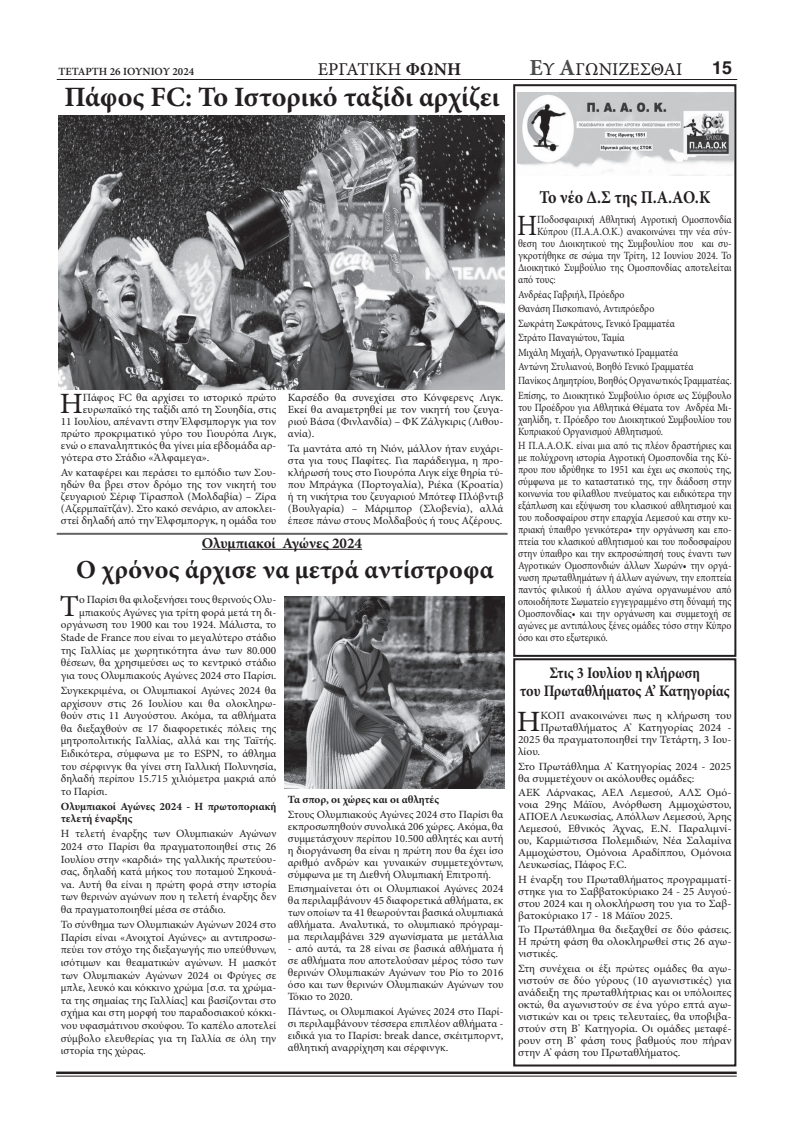
<style>
.page{position:relative;width:794px;height:1134px;background:#fff}
.page>*{position:absolute;margin:0;border:0;box-sizing:border-box;transform-origin:0 0}
.t1{font:30.4px "Minion Pro";color:#231f20}
.t2{font:29.5px "Minion Pro";color:#231f20;scale:1.05 1}
.t3{font:29.5px "Minion Pro";color:#231f20;scale:.89 1}
.t4{font:29.5px "Minion Pro";color:#231f20}
.t5{font:700 28px "Minion Pro";color:#231f20}
.t6{font:700 26px "Minion Pro";letter-spacing:.01em;color:#231f20}
.t7{font:18px "Minion Pro Capt";color:#231f20}
.t8{font:700 18px "Minion Pro";letter-spacing:.005em;color:#231f20;scale:.89 1}
.t9{font:700 18px "Helvetica";color:#231f20}
.t10{font:700 16px "Minion Pro";color:#231f20;scale:.89 1}
.t11{font:700 15px "Minion Pro";color:#231f20}
.t12{font:11px/12.6px "Minion Pro";color:#231f20;text-align:justify}
.t13{font:11px/12px "Minion Pro";color:#231f20;text-align:justify;scale:.89 1}
.t14{font:11px/12px "Minion Pro";color:#231f20;text-align:justify;scale:1.05 1}
.t15{font:700 11px/12.6px "Minion Pro";color:#231f20}
.t16{font:11px "Minion Pro";color:#231f20;scale:.88 1}
.t17{font:600 11px "Minion Pro";color:#231f20}
.s1{font-family:"Minion Pro";font-weight:700}
.s2{font-family:"Minion Pro";font-weight:700;font-size:23px;color:#4b4c4d}
</style>
<div class="page">
<div style="left:513px;top:658px;width:223px;height:408px;border:2px solid #231f20"></div>
<div style="left:513px;top:84px;width:223px;height:573px;border:2px solid #231f20"></div>
<hr style="left:202px;top:549px;width:160px;height:1px;background:#231f20">
<img style="left:517px;top:93px;width:216px;height:82px">
<img style="left:58px;top:116px;width:446px;height:273px">
<hr style="left:57px;top:533px;width:450px;height:2px;background:#231f20">
<img style="left:285px;top:597px;width:220px;height:192px">
<hr style="left:56px;top:1071px;width:680px;height:3px;background:#231f20">
<hr style="left:56px;top:1076px;width:680px;height:1px;background:#231f20">
<hr style="left:57px;top:79px;width:680px;height:1px;background:#231f20">
<p class="t17" style="left:58px;top:64px;width:137px">ΤΕΤΑΡΤΗ 26 ΙΟΥΝΙΟΥ 2024</p>
<p class="t7" style="left:318px;top:58px;width:145px">ΕΡΓΑΤΙΚΗ <span class="s1">ΦΩΝΗ</span></p>
<p class="t7" style="left:529px;top:58px;width:154px"><span class="s2">Ε</span>Υ <span class="s2">Α</span>ΓΩΝΙΖΕΣΘΑΙ</p>
<p class="t9" style="left:712px;top:57px;width:22px">15</p>
<p class="t5" style="left:64px;top:77px;width:436px">Πάφος FC: Το Ιστορικό ταξίδι αρχίζει</p>
<p class="t4" style="left:60px;top:384px;width:25px">Η</p>
<p class="t12" style="left:83px;top:391px;width:195px">Πάφος FC θα αρχίσει το ιστορικό πρώτο</p>
<p class="t12" style="left:83px;top:403px;width:195px">ευρωπαϊκό της ταξίδι από τη Σουηδία, στις</p>
<p class="t12" style="left:61px;top:415px;width:217px">11 Ιουλίου, απέναντι στην Έλφσμποργκ για τον</p>
<p class="t12" style="left:61px;top:427px;width:217px">πρώτο προκριματικό γύρο του Γιουρόπα Λιγκ,</p>
<p class="t12" style="left:61px;top:439px;width:217px">ενώ ο επαναληπτικός θα γίνει μία εβδομάδα αρ-</p>
<p class="t12" style="left:61px;top:451px;width:150px">γότερα στο Στάδιο «Άλφαμεγα».</p>
<p class="t12" style="left:61px;top:466px;width:217px;line-height:12px">Αν καταφέρει και περάσει το εμπόδιο των Σου&shy;ηδών θα βρει στον δρόμο της τον νικητή του ζευγαριού Σέριφ Τίρασπολ (Μολδαβία) – Ζίρα (Αζερμπαϊτζάν). Στο κακό σενάριο, αν αποκλει&shy;στεί δηλαδή από την Έλφσμποργκ, η ομάδα του</p>
<p class="t12" style="left:288px;top:392px;width:217px;line-height:12px">Καρσέδο θα συνεχίσει στο Κόνφερενς Λιγκ.<br>Εκεί θα αναμετρηθεί με τον νικητή του ζευγα&shy;ριού Βάσα (Φινλανδία) – ΦΚ Ζάλγκιρις (Λιθου&shy;ανία).</p>
<p class="t12" style="left:288px;top:442px;width:217px;line-height:12px">Τα μαντάτα από τη Νιόν, μάλλον ήταν ευχάρι&shy;στα για τους Παφίτες. Για παράδειγμα, η προ&shy;κλήρωσή τους στο Γιουρόπα Λιγκ είχε θηρία τύ&shy;που Μπράγκα (Πορτογαλία), Ριέκα (Κροατία) ή τη νικήτρια του ζευγαριού Μπότεφ Πλόβντιβ (Βουλγαρία) – Μάριμπορ (Σλοβενία), αλλά έπεσε πάνω στους Μολδαβούς ή τους Αζέρους.</p>
<p class="t11" style="left:202px;top:532px;width:162px">Ολυμπιακοί Αγώνες 2024</p>
<p class="t6" style="left:76px;top:551px;width:419px">Ο χρόνος άρχισε να μετρά αντίστροφα</p>
<p class="t1" style="left:60px;top:586px;width:21px">Τ</p>
<p class="t12" style="left:61px;top:593px;width:217px;text-align:right">ο Παρίσι θα φιλοξενήσει τους θερινούς Ολυ&shy;μπιακούς Αγώνες για τρίτη φορά μετά τη δι&shy;οργάνωση του 1900 και του 1924. Μάλιστα, το Stade de France που είναι το μεγαλύτερο στάδιο της Γαλλίας με χωρητικότητα άνω των 80.000 θέσεων, θα χρησιμεύσει ως το κεντρικό στάδιο για τους Ολυμπιακούς Αγώνες 2024 στο Παρίσι.</p>
<p class="t12" style="left:61px;top:684px;width:217px">Συγκεκριμένα, οι Ολυμπιακοί Αγώνες 2024 θα αρχίσουν στις 26 Ιουλίου και θα ολοκληρω&shy;θούν στις 11 Αυγούστου. Ακόμα, τα αθλήματα θα διεξαχθούν σε 17 διαφορετικές πόλεις της μητροπολιτικής Γαλλίας, αλλά και της Ταϊτής.<br>Ειδικότερα, σύμφωνα με το ESPN, το άθλημα του σέρφινγκ θα γίνει στη Γαλλική Πολυνησία, δηλαδή περίπου 15.715 χιλιόμετρα μακριά από το Παρίσι.</p>
<p class="t15" style="left:61px;top:800px;width:217px">Ολυμπιακοί Αγώνες 2024 - Η πρωτοποριακή τελετή έναρξης</p>
<p class="t12" style="left:61px;top:828px;width:217px">Η τελετή έναρξης των Ολυμπιακών Αγώνων 2024 στο Παρίσι θα πραγματοποιηθεί στις 26<br>Ιουλίου στην «καρδιά» της γαλλικής πρωτεύου&shy;σας, δηλαδή κατά μήκος του ποταμού Σηκουά&shy;να. Αυτή θα είναι η πρώτη φορά στην ιστορία των θερινών αγώνων που η τελετή έναρξης δεν θα πραγματοποιηθεί μέσα σε στάδιο.</p>
<p class="t12" style="left:61px;top:918px;width:217px">Το σύνθημα των Ολυμπιακών Αγώνων 2024 στο Παρίσι είναι «Ανοιχτοί Αγώνες» αι αντιπροσω&shy;πεύει τον στόχο της διεξαγωγής πιο υπεύθυνων, ισότιμων και θεαματικών αγώνων. Η μασκότ των Ολυμπιακών Αγώνων 2024 οι Φρύγες σε μπλε, λευκό και κόκκινο χρώμα [σ.σ. τα χρώμα&shy;τα της σημαίας της Γαλλίας] και βασίζονται στο σχήμα και στη μορφή του παραδοσιακού κόκκι&shy;νου υφασμάτινου σκούφου. Το καπέλο αποτελεί σύμβολο ελευθερίας για τη Γαλλία σε όλη την ιστορία της χώρας.</p>
<p class="t15" style="left:288px;top:793px;width:153px">Τα σπορ, οι χώρες και οι αθλητές</p>
<p class="t12" style="left:288px;top:808px;width:217px;line-height:12px">Στους Ολυμπιακούς Αγώνες 2024 στο Παρίσι θα εκπροσωπηθούν συνολικά 206 χώρες. Ακόμα, θα συμμετάσχουν περίπου 10.500 αθλητές και αυτή η διοργάνωση θα είναι η πρώτη που θα έχει ίσο αριθμό ανδρών και γυναικών συμμετεχόντων, σύμφωνα με τη Διεθνή Ολυμπιακή Επιτροπή.</p>
<p class="t12" style="left:288px;top:883px;width:217px;line-height:12px">Επισημαίνεται ότι οι Ολυμπιακοί Αγώνες 2024 θα περιλαμβάνουν 45 διαφορετικά αθλήματα, εκ των οποίων τα 41 θεωρούνται βασικά ολυμπιακά αθλήματα. Αναλυτικά, το ολυμπιακό πρόγραμ&shy;μα περιλαμβάνει 329 αγωνίσματα με μετάλλια</p>
<p class="t12" style="left:288px;top:943px;width:217px;line-height:12px">- από αυτά, τα 28 είναι σε βασικά αθλήματα ή σε αθλήματα που αποτελούσαν μέρος τόσο των θερινών Ολυμπιακών Αγώνων του Ρίο το 2016 όσο και των θερινών Ολυμπιακών Αγώνων του Τόκιο το 2020.</p>
<p class="t12" style="left:288px;top:1005px;width:217px;line-height:12px">Πάντως, οι Ολυμπιακοί Αγώνες 2024 στο Παρί&shy;σι περιλαμβάνουν τέσσερα επιπλέον αθλήματα - ειδικά για το Παρίσι: break dance, σκέιτμπορντ, αθλητική αναρρίχηση και σέρφινγκ.</p>
<p class="t8" style="left:539px;top:184px;width:193px">Το νέο Δ.Σ της Π.Α.ΑΟ.Κ</p>
<p class="t3" style="left:517px;top:206px;width:24px">Η</p>
<p class="t13" style="left:537px;top:214px;width:220px">Ποδοσφαιρική Αθλητική Αγροτική Ομοσπονδία</p>
<p class="t13" style="left:537px;top:226px;width:220px">Κύπρου (Π.Α.Α.Ο.Κ.) ανακοινώνει την νέα σύν-</p>
<p class="t13" style="left:518px;top:238px;width:241px">θεση του Διοικητικού της Συμβουλίου που και συ-</p>
<p class="t13" style="left:518px;top:250px;width:241px">γκροτήθηκε σε σώμα την Τρίτη, 12 Ιουνίου 2024. Το</p>
<p class="t13" style="left:518px;top:262px;width:241px">Διοικητικό Συμβούλιο της Ομοσπονδίας αποτελείται</p>
<p class="t13" style="left:518px;top:274px;width:44px">από τους:</p>
<p class="t13" style="left:518px;top:288px;width:121px">Ανδρέας Γαβριήλ, Πρόεδρο</p>
<p class="t13" style="left:518px;top:303px;width:155px">Θανάση Πισκοπιανό, Αντιπρόεδρο</p>
<p class="t13" style="left:518px;top:317px;width:178px">Σωκράτη Σωκράτους, Γενικό Γραμματέα</p>
<p class="t13" style="left:518px;top:332px;width:121px">Στράτο Παναγιώτου, Ταμία</p>
<p class="t13" style="left:518px;top:346px;width:181px">Μιχάλη Μιχαήλ, Οργανωτικό Γραμματέα</p>
<p class="t13" style="left:518px;top:361px;width:199px">Αντώνη Στυλιανού, Βοηθό Γενικό Γραμματέα</p>
<p class="t16" style="left:518px;top:374px;width:244px">Πανίκος Δημητρίου, Βοηθός Οργανωτικός Γραμματέας.</p>
<p class="t13" style="left:518px;top:389px;width:241px">Επίσης, το Διοικητικό Συμβούλιο όρισε ως Σύμβουλο του Προέδρου για Αθλητικά Θέματα τον Ανδρέα Μι&shy;χαηλίδη, τ. Πρόεδρο του Διοικητικού Συμβουλίου του Κυπριακού Οργανισμού Αθλητισμού.</p>
<p class="t13" style="left:518px;top:440px;width:241px">Η Π.Α.Α.Ο.Κ. είναι μια από τις πλέον δραστήριες και με πολύχρονη ιστορία Αγροτική Ομοσπονδία της Κύ&shy;πρου που ιδρύθηκε το 1951 και έχει ως σκοπούς της, σύμφωνα με το καταστατικό της, την διάδοση στην κοινωνία του φίλαθλου πνεύματος και ειδικότερα την εξάπλωση και εξύψωση του κλασικού αθλητισμού και του ποδοσφαίρου στην επαρχία Λεμεσού και στην κυ&shy;πριακή ύπαιθρο γενικότερα• την οργάνωση και επο&shy;πτεία του κλασικού αθλητισμού και του ποδοσφαίρου στην ύπαιθρο και την εκπροσώπησή τους έναντι των Αγροτικών Ομοσπονδιών άλλων Χωρών• την οργά&shy;νωση πρωταθλημάτων ή άλλων αγώνων, την εποπτεία παντός φιλικού ή άλλου αγώνα οργανωμένου από οποιοδήποτε Σωματείο εγγεγραμμένο στη δύναμή της Ομοσπονδίας• και την οργάνωση και συμμετοχή σε αγώνες με αντιπάλους ξένες ομάδες τόσο στην Κύπρο όσο και στο εξωτερικό.</p>
<p class="t10" style="left:549px;top:661px;width:170px">Στις 3 Ιουλίου η κλήρωση</p>
<p class="t10" style="left:520px;top:680px;width:237px">του Πρωταθλήματος Α’ Κατηγορίας</p>
<p class="t2" style="left:517px;top:702px;width:24px">Η</p>
<p class="t14" style="left:540px;top:710px;width:183px">ΚΟΠ ανακοινώνει πως η κλήρωση του</p>
<p class="t14" style="left:540px;top:722px;width:183px">Πρωταθλήματος Α’ Κατηγορίας 2024 -</p>
<p class="t14" style="left:518px;top:734px;width:205px">2025 θα πραγματοποιηθεί την Τετάρτη, 3 Ιου-</p>
<p class="t14" style="left:518px;top:746px;width:23px">λίου.</p>
<p class="t14" style="left:518px;top:760px;width:205px">Στο Πρωτάθλημα A’ Κατηγορίας 2024 - 2025 θα συμμετέχουν οι ακόλουθες ομάδες:</p>
<p class="t14" style="left:518px;top:787px;width:205px">ΑΕΚ Λάρνακας, ΑΕΛ Λεμεσού, ΑΛΣ Ομό&shy;νοια 29ης Μάϊου, Ανόρθωση Αμμοχώστου, ΑΠΟΕΛ Λευκωσίας, Απόλλων Λεμεσού, Άρης Λεμεσού, Εθνικός Άχνας, Ε.Ν. Παραλιμνί&shy;ου, Καρμιώτισσα Πολεμιδιών, Νέα Σαλαμίνα Αμμοχώστου, Ομόνοια Αραδίππου, Ομόνοια Λευκωσίας, Πάφος F.C.</p>
<p class="t14" style="left:518px;top:873px;width:205px">Η έναρξη του Πρωταθλήματος προγραμματί&shy;στηκε για το Σαββατοκύριακο 24 - 25 Αυγού&shy;στου 2024 και η ολοκλήρωση του για το Σαβ&shy;βατοκύριακο 17 - 18 Μάϊου 2025.</p>
<p class="t14" style="left:518px;top:924px;width:205px">Το Πρωτάθλημα θα διεξαχθεί σε δύο φάσεις.<br>Η πρώτη φάση θα ολοκληρωθεί στις 26 αγω&shy;νιστικές.</p>
<p class="t14" style="left:518px;top:962px;width:205px">Στη συνέχεια οι έξι πρώτες ομάδες θα αγω&shy;νιστούν σε δύο γύρους (10 αγωνιστικές) για ανάδειξη της πρωταθλήτριας και οι υπόλοιπες οκτώ, θα αγωνιστούν σε ένα γύρο επτά αγω&shy;νιστικών και οι τρεις τελευταίες, θα υποβιβα&shy;στούν στη Β’ Κατηγορία. Οι ομάδες μεταφέ&shy;ρουν στη Β’ φάση τους βαθμούς που πήραν στην Α’ φάση του Πρωταθλήματος.</p>
</div>
